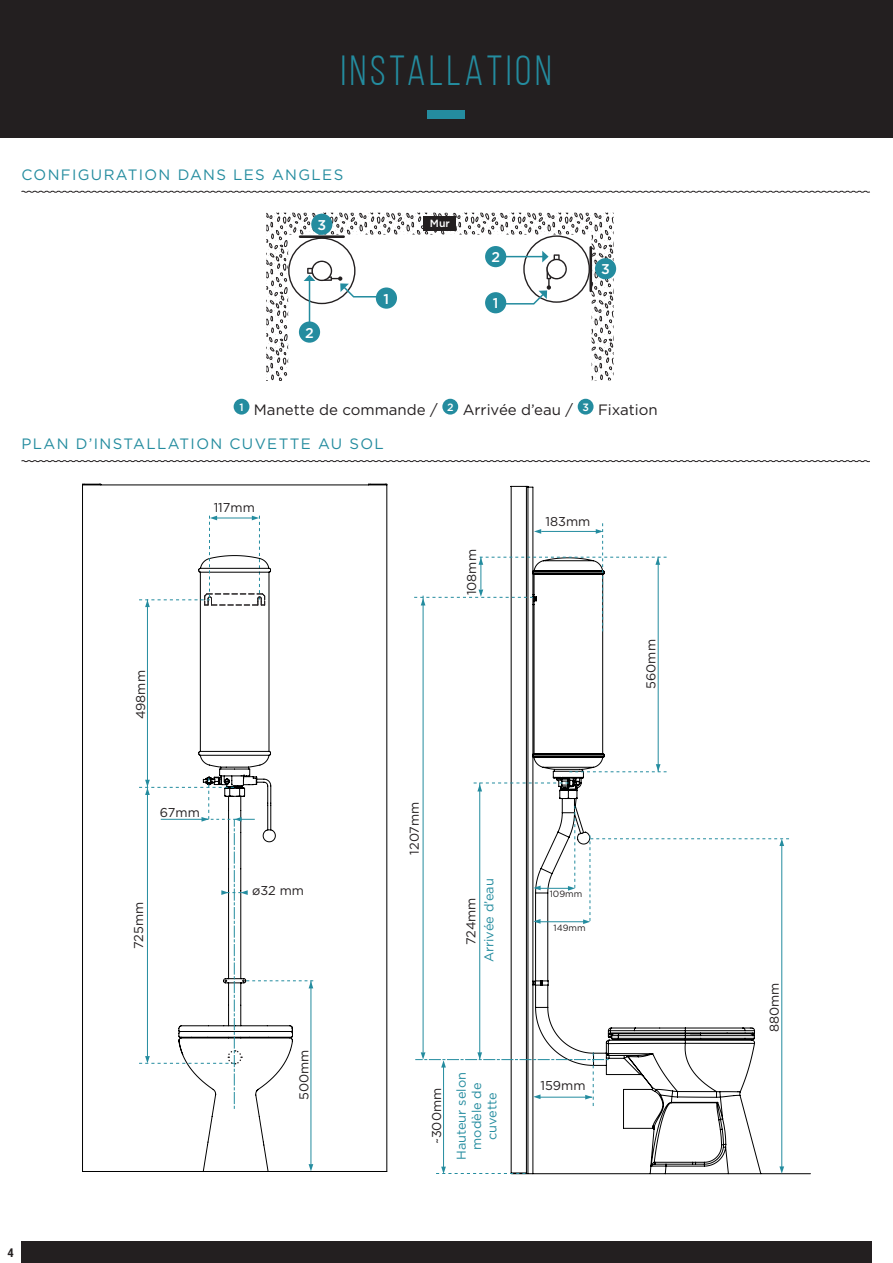
<style>
.page{position:relative;width:893px;height:1263px;background:#fff}
.page>*{position:absolute;margin:0;border:0;box-sizing:border-box;transform-origin:0 0}
.t1{font:42px "Bebas Neue";letter-spacing:.09em;color:#248c9f}
.t2{font:15px "Gotham";letter-spacing:.09em;color:#248c9f}
.t3{font:15px "Gotham";color:#231f20}
.t4{font:500 14.1px "Gotham";color:#fff}
.t5{font:12.75px "Gotham";color:#231f20}
.t6{font:12.75px/15.3px "Gotham";color:#248c9f;text-align:center}
.t7{font:700 condensed 12px "Roboto";color:#231f20}
.t8{font:500 10.5px "Gotham";color:#fff}
.t9{font:9px "Gotham";color:#231f20}
</style>
<div class="page">
<div style="left:21px;top:1242px;width:851px;height:21px;background:#231f20"></div>
<div style="left:1px;top:0;width:892px;height:138px;background:#231f20"></div>
<div style="left:427px;top:110px;width:37px;height:8px;background:#248c9f"></div>
<svg style="left:510px;top:486px;width:301px;height:688px"></svg>
<svg style="left:82px;top:483px;width:306px;height:689px"></svg>
<svg style="left:139px;top:516px;width:127px;height:91px"></svg>
<hr style="left:311px;top:981px;width:1px;height:183px;background:#248c9f">
<svg style="left:309px;top:1164px;width:4px;height:7px"></svg>
<hr style="left:423px;top:596px;width:1px;height:456px;background:#248c9f">
<svg style="left:139px;top:778px;width:174px;height:331px"></svg>
<hr style="left:479px;top:783px;width:1px;height:276px;background:#248c9f">
<svg style="left:474px;top:783px;width:94px;height:8px"></svg>
<hr style="left:658px;top:557px;width:1px;height:214px;background:#248c9f">
<svg style="left:569px;top:764px;width:98px;height:8px"></svg>
<hr style="left:781px;top:841px;width:1px;height:326px;background:#248c9f">
<svg style="left:779px;top:1166px;width:5px;height:8px"></svg>
<hr style="left:443px;top:1062px;width:1px;height:109px;background:#248c9f">
<svg style="left:415px;top:1052px;width:194px;height:54px"></svg>
<svg style="left:436px;top:1166px;width:89px;height:8px"></svg>
<hr style="left:536px;top:888px;width:33px;height:1px;background:#248c9f">
<svg style="left:533px;top:885px;width:8px;height:5px"></svg>
<svg style="left:568px;top:806px;width:7px;height:85px"></svg>
<svg style="left:583px;top:835px;width:206px;height:89px"></svg>
<hr style="left:536px;top:921px;width:49px;height:1px;background:#248c9f">
<svg style="left:533px;top:919px;width:8px;height:5px"></svg>
<svg style="left:414px;top:523px;width:253px;height:108px"></svg>
<svg style="left:266px;top:213px;width:347px;height:168px"></svg>
<hr style="left:299px;top:235px;width:46px;height:3px;background:#231f20">
<hr style="left:589px;top:246px;width:3px;height:46px;background:#231f20">
<div style="left:423px;top:216px;width:33px;height:14px;background:#231f20"></div>
<div style="left:376px;top:287px;width:21px;height:22px;background:#248c9f;border-radius:50%"></div>
<div style="left:234px;top:399px;width:15px;height:16px;background:#248c9f;border-radius:50%"></div>
<div style="left:442px;top:399px;width:16px;height:16px;background:#248c9f;border-radius:50%"></div>
<div style="left:578px;top:399px;width:15px;height:16px;background:#248c9f;border-radius:50%"></div>
<div style="left:485px;top:292px;width:21px;height:21px;background:#248c9f;border-radius:50%"></div>
<div style="left:299px;top:321px;width:21px;height:22px;background:#248c9f;border-radius:50%"></div>
<hr style="left:309px;top:280px;width:1px;height:43px;background:#248c9f">
<svg style="left:288px;top:237px;width:101px;height:67px"></svg>
<svg style="left:498px;top:235px;width:92px;height:70px"></svg>
<div style="left:485px;top:246px;width:21px;height:21px;background:#248c9f;border-radius:50%"></div>
<div style="left:311px;top:214px;width:21px;height:21px;background:#248c9f;border-radius:50%"></div>
<div style="left:595px;top:258px;width:21px;height:21px;background:#248c9f;border-radius:50%"></div>
<svg style="left:21px;top:190px;width:849px;height:3px"></svg>
<svg style="left:21px;top:460px;width:849px;height:2px;background:#888687"></svg>
<p class="t1" style="left:341px;top:48px;width:212px">INSTALLATION</p>
<p class="t2" style="left:22px;top:165px;width:323px">CONFIGURATION DANS LES ANGLES</p>
<p class="t4" style="left:317px;top:216px;width:10px">3</p>
<p class="t4" style="left:305px;top:323px;width:10px">2</p>
<p class="t4" style="left:384px;top:289px;width:7px">1</p>
<p class="t8" style="left:430px;top:217px;width:21px">Mur</p>
<p class="t4" style="left:491px;top:248px;width:10px">2</p>
<p class="t4" style="left:493px;top:294px;width:7px">1</p>
<p class="t4" style="left:601px;top:260px;width:10px">3</p>
<p class="t8" style="left:239px;top:400px;width:6px">1</p>
<p class="t3" style="left:254px;top:400px;width:185px">Manette de commande /</p>
<p class="t8" style="left:447px;top:400px;width:8px">2</p>
<p class="t3" style="left:463px;top:400px;width:112px">Arrivée d’eau /</p>
<p class="t8" style="left:582px;top:400px;width:8px">3</p>
<p class="t3" style="left:598px;top:400px;width:61px">Fixation</p>
<p class="t2" style="left:22px;top:434px;width:364px">PLAN D’INSTALLATION CUVETTE AU SOL</p>
<p class="t5" style="left:214px;top:500px;width:43px">117mm</p>
<p class="t5" style="left:132px;top:719px;width:51px;rotate:-90deg">498mm</p>
<p class="t5" style="left:160px;top:804px;width:41px">67mm</p>
<p class="t5" style="left:130px;top:949px;width:49px;rotate:-90deg">725mm</p>
<p class="t5" style="left:252px;top:883px;width:53px">ø32 mm</p>
<p class="t5" style="left:296px;top:1100px;width:52px;rotate:-90deg">500mm</p>
<p class="t5" style="left:463px;top:595px;width:48px;rotate:-90deg">108mm</p>
<p class="t5" style="left:546px;top:513px;width:46px">183mm</p>
<p class="t5" style="left:406px;top:854px;width:55px;rotate:-90deg">1207mm</p>
<p class="t5" style="left:463px;top:945px;width:49px;rotate:-90deg">724mm</p>
<p class="t6" style="left:481px;top:962px;width:85px;rotate:-90deg">Arrivée d’eau</p>
<p class="t9" style="left:550px;top:888px;width:34px">109mm</p>
<p class="t9" style="left:554px;top:922px;width:34px">149mm</p>
<p class="t5" style="left:428px;top:1144px;width:58px;rotate:-90deg">~300mm</p>
<p class="t6" style="left:453px;top:1160px;width:89px;rotate:-90deg">Hauteur selon modèle de cuvette</p>
<p class="t5" style="left:541px;top:1077px;width:46px">159mm</p>
<p class="t5" style="left:643px;top:689px;width:51px;rotate:-90deg">560mm</p>
<p class="t7" style="left:7px;top:1244px;width:8px">4</p>
<p class="t5" style="left:766px;top:1032px;width:51px;rotate:-90deg">880mm</p>
</div>
